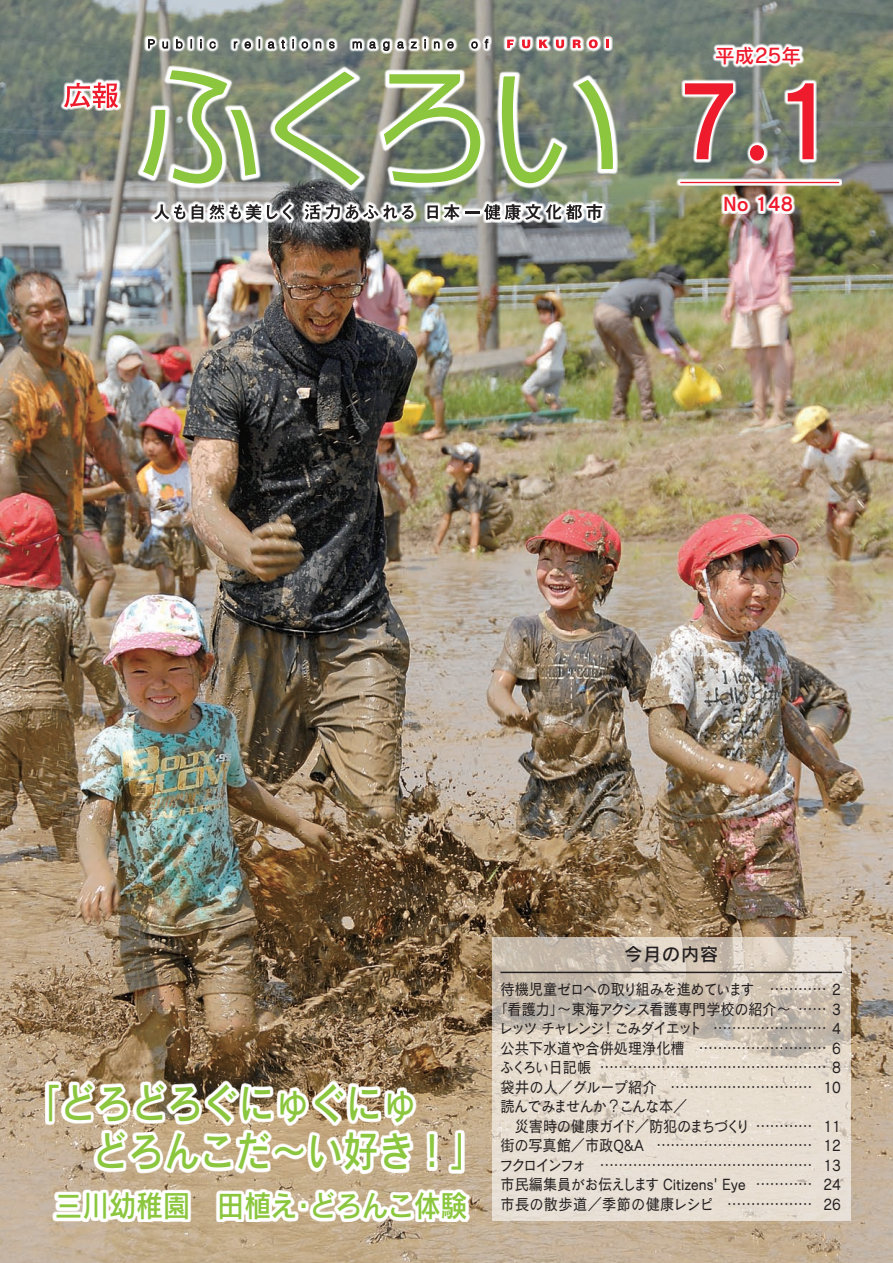
<style>
.page{position:relative;width:893px;height:1263px;background:#fff}
.page>*{position:absolute;margin:0;border:0;box-sizing:border-box;transform-origin:0 0}
.日付{font:104.55px "Cezanne Pro DB";color:#ee1b2d;scale:.9 1}
.日付-2{font:104.55px "Seurat Pro DB";color:#ee1b2d}
.日付-3{font:42px "Rodin Pro DB";color:#8bc63e;scale:.85 1}
.日付-4{font:30px "Rodin Pro DB";color:#8bc63e;scale:.9 1}
.平成_年{font:19.65px "Rodin Pro DB";color:#ee1b2d}
.発行ナンバー{font:19.65px "Cezanne Pro DB";color:#ee1b2d}
.日付-5{font:18px "Rodin Pro DB";letter-spacing:.05em;color:#231f20}
.日付-6{font:15.75px "Cezanne Pro M";letter-spacing:-.01em;color:#231f20;scale:.9 1}
.日付-7{font:15.75px "Cezanne Pro M";letter-spacing:-.045em;color:#231f20;scale:.9 1}
.日付-8{font:15.75px "Cezanne Pro M";letter-spacing:.02em;color:#231f20;scale:.9 1}
.日付-9{font:15.75px "Cezanne Pro M";letter-spacing:-.06em;color:#231f20;scale:.9 1}
.日付-10{font:15.75px "Cezanne Pro M";letter-spacing:-.125em;color:#231f20;scale:.9 1}
.日付-11{font:15.75px "Cezanne Pro M";letter-spacing:-.13em;color:#231f20;scale:.9 1}
.日付-12{font:15.75px "Cezanne Pro M";letter-spacing:-.07em;color:#231f20;scale:.9 1}
.日付-13{font:15.75px "Cezanne Pro M";letter-spacing:-.16em;color:#231f20;scale:.9 1}
</style>
<div class="page">
<img style="left:0;top:0;width:893px;height:1263px">
<svg style="left:45px;top:1080px;width:425px;height:142px"></svg>
<svg style="left:59px;top:77px;width:62px;height:34px"></svg>
<svg style="left:64px;top:82px;width:54px;height:26px"></svg>
<svg style="left:136px;top:64px;width:481px;height:126px;background:#888d82"></svg>
<svg style="left:140px;top:68px;width:119px;height:118px"></svg>
<svg style="left:273px;top:69px;width:90px;height:120px;background:#8d9e7e"></svg>
<svg style="left:381px;top:72px;width:102px;height:113px"></svg>
<svg style="left:500px;top:74px;width:115px;height:111px;background:#92a57e"></svg>
<svg style="left:149px;top:199px;width:456px;height:24px"></svg>
<svg style="left:154px;top:204px;width:31px;height:15px"></svg>
<svg style="left:192px;top:204px;width:11px;height:15px"></svg>
<svg style="left:209px;top:204px;width:52px;height:16px"></svg>
<svg style="left:267px;top:204px;width:25px;height:16px"></svg>
<svg style="left:305px;top:204px;width:35px;height:16px"></svg>
<svg style="left:346px;top:204px;width:68px;height:16px"></svg>
<svg style="left:427px;top:205px;width:11px;height:14px"></svg>
<svg style="left:444px;top:204px;width:15px;height:16px"></svg>
<svg style="left:465px;top:204px;width:137px;height:16px"></svg>
<svg style="left:143px;top:34px;width:348px;height:20px;background:#a4aaa0"></svg>
<svg style="left:148px;top:39px;width:7px;height:10px"></svg>
<svg style="left:162px;top:41px;width:6px;height:8px"></svg>
<svg style="left:176px;top:39px;width:7px;height:10px"></svg>
<svg style="left:190px;top:39px;width:2px;height:9px"></svg>
<svg style="left:200px;top:39px;width:2px;height:9px"></svg>
<svg style="left:209px;top:41px;width:7px;height:8px"></svg>
<svg style="left:234px;top:41px;width:4px;height:8px"></svg>
<svg style="left:244px;top:41px;width:7px;height:8px"></svg>
<svg style="left:268px;top:41px;width:7px;height:8px"></svg>
<svg style="left:281px;top:39px;width:4px;height:10px"></svg>
<svg style="left:292px;top:39px;width:2px;height:9px"></svg>
<svg style="left:301px;top:41px;width:7px;height:8px"></svg>
<svg style="left:315px;top:41px;width:7px;height:8px"></svg>
<svg style="left:329px;top:41px;width:6px;height:8px"></svg>
<svg style="left:352px;top:41px;width:10px;height:8px"></svg>
<svg style="left:369px;top:41px;width:7px;height:8px"></svg>
<svg style="left:383px;top:41px;width:7px;height:10px"></svg>
<svg style="left:397px;top:41px;width:7px;height:8px"></svg>
<svg style="left:410px;top:41px;width:7px;height:8px"></svg>
<svg style="left:424px;top:39px;width:2px;height:9px"></svg>
<svg style="left:434px;top:41px;width:6px;height:8px"></svg>
<svg style="left:447px;top:41px;width:7px;height:8px"></svg>
<svg style="left:471px;top:41px;width:7px;height:8px"></svg>
<svg style="left:484px;top:39px;width:5px;height:10px"></svg>
<svg style="left:502px;top:34px;width:110px;height:17px"></svg>
<svg style="left:507px;top:40px;width:7px;height:8px"></svg>
<svg style="left:522px;top:40px;width:8px;height:8px"></svg>
<svg style="left:539px;top:40px;width:9px;height:8px"></svg>
<svg style="left:556px;top:40px;width:8px;height:8px"></svg>
<svg style="left:573px;top:40px;width:8px;height:8px"></svg>
<svg style="left:589px;top:39px;width:9px;height:9px"></svg>
<svg style="left:606px;top:40px;width:3px;height:8px"></svg>
<svg style="left:675px;top:177px;width:167px;height:9px"></svg>
<hr style="left:680px;top:182px;width:159px;height:1px;background:#ee1b2d">
<svg style="left:711px;top:42px;width:92px;height:26px"></svg>
<svg style="left:745px;top:162px;width:22px;height:1px"></svg>
<svg style="left:720px;top:192px;width:75px;height:22px"></svg>
<svg style="left:679px;top:78px;width:138px;height:84px"></svg>
<svg style="left:492px;top:936px;width:358px;height:284px;background:#ddd3c6"></svg>
<hr style="left:500px;top:972px;width:342px;height:1px;background:#231f20">
<p class="平成_年" style="left:715px;top:43px;width:87px">平成25年</p>
<p class="日付" style="left:680px;top:55px;width:194px">１7</p>
<p class="日付-2" style="left:740px;top:52px;width:35px">.</p>
<p class="発行ナンバー" style="left:723px;top:191px;width:71px">No 148</p>
<p class="日付-3" style="left:25px;top:1076px;width:463px">「どろどろぐにゅぐにゅ</p>
<p class="日付-3" style="left:93px;top:1124px;width:463px">どろんこだ～い好き!「</p>
<p class="日付-4" style="left:55px;top:1185px;width:460px">三川幼稚園　田植えどろんこ体験</p>
<p class="日付-4" style="left:290px;top:1185px;width:31px">・</p>
<p class="日付-5" style="left:624px;top:942px;width:95px">今月の内容</p>
<p class="日付-7" style="left:500px;top:979px;width:284px">待機児童ゼロへの取り組みを進めています</p>
<p class="日付-6" style="left:770px;top:979px;width:81px">............ 2</p>
<p class="日付-6" style="left:493px;top:999px;width:332px">「看護力」～東海アクシス看護専門学校の紹介~</p>
<p class="日付-6" style="left:713px;top:1018px;width:144px">........................ 4</p>
<p class="日付-6" style="left:798px;top:999px;width:49px">...... 3</p>
<p class="日付-10" style="left:601px;top:1018px;width:114px">！ごみダイエット</p>
<p class="日付-11" style="left:499px;top:1018px;width:119px">レッツチャレンジ</p>
<p class="日付-6" style="left:500px;top:1038px;width:206px">公共下水道や合併処理浄化槽</p>
<p class="日付-6" style="left:600px;top:1057px;width:270px">................................................ 8</p>
<p class="日付-6" style="left:699px;top:1038px;width:159px">........................... 6</p>
<p class="日付-12" style="left:500px;top:1057px;width:103px">ふくろい日記帳</p>
<p class="日付-6" style="left:500px;top:1077px;width:175px">袋井の人／グループ紹介</p>
<p class="日付-9" style="left:500px;top:1096px;width:209px">読んでみませんか？こんな本／</p>
<p class="日付-6" style="left:671px;top:1077px;width:159px">..............................</p>
<p class="日付-6" style="left:823px;top:1077px;width:21px">10</p>
<p class="日付-6" style="left:500px;top:1116px;width:348px">　災害時の健康ガイド／防犯のまちづくり ............</p>
<p class="日付-6" style="left:823px;top:1116px;width:21px">11</p>
<p class="日付-6" style="left:500px;top:1135px;width:161px">街の写真館／市政Q&amp;A</p>
<p class="日付-6" style="left:656px;top:1135px;width:175px">.................................</p>
<p class="日付-6" style="left:823px;top:1135px;width:21px">12</p>
<p class="日付-13" style="left:500px;top:1155px;width:98px">フクロインフォ</p>
<p class="日付-6" style="left:600px;top:1155px;width:238px">.............................................</p>
<p class="日付-6" style="left:823px;top:1155px;width:21px">13</p>
<p class="日付-6" style="left:500px;top:1174px;width:274px">市民編集員がお伝えします Citizens' Eye</p>
<p class="日付-6" style="left:756px;top:1174px;width:64px">............</p>
<p class="日付-6" style="left:823px;top:1174px;width:21px">24</p>
<p class="日付-8" style="left:500px;top:1194px;width:239px">市長の散歩道／季節の健康レシピ</p>
<p class="日付-6" style="left:727px;top:1194px;width:96px">..................</p>
<p class="日付-6" style="left:823px;top:1194px;width:21px">26</p>
</div>
